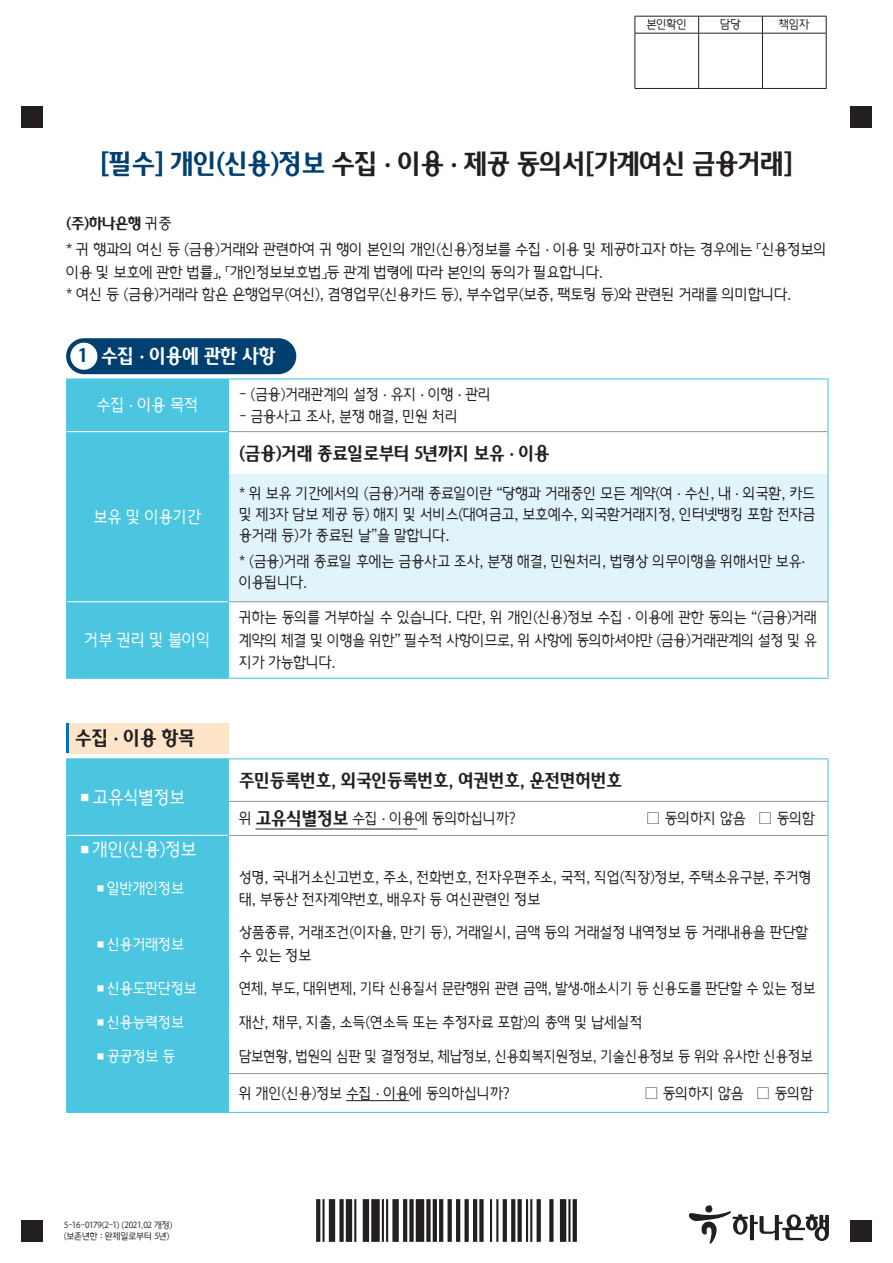
<style>
.page{position:relative;width:893px;height:1263px;background:#fff}
.page>*{position:absolute;margin:0;border:0;box-sizing:border-box;transform-origin:0 0}
.t1{font:27px "Hana B";letter-spacing:-.03em;color:#231f20}
.t2{font:19.5px "Hana B";letter-spacing:-.02em;color:#fff;scale:.96 1}
.t3{font:19.5px "Hana B";color:#231f20;scale:.96 1}
.t4{font:18px "Hana B";letter-spacing:-.02em;color:#231f20}
.t5{font:18px "Hana L";letter-spacing:-.02em;color:#fff}
.t6{font:16.5px "Hana L";letter-spacing:-.02em;color:#fff}
.t7{font:15px/22.5px "Hana L";letter-spacing:-.02em;color:#231f20}
.t8{font:15px "Hana L";letter-spacing:-.02em;color:#231f20;scale:.93 1}
.t9{font:15px "Hana L";letter-spacing:-.02em;color:#fff}
.t10{font:15px "Hana B";color:#231f20}
.t11{font:12px "Hana L";letter-spacing:-.03em;color:#231f20}
.t12{font:9px/11.2px "Hana L";letter-spacing:-.03em;color:#231f20}
.s1{color:#004071}
.s2{font-family:"Hana L"}
.s3{font-family:"Hana B";font-size:18px}
.s4{font-family:"Adobe Myungjo Std";font-weight:500}
</style>
<div class="page">
<svg style="left:689px;top:1205px;width:140px;height:39px"></svg>
<div style="left:21px;top:106px;width:22px;height:22px;background:#231f20"></div>
<div style="left:850px;top:106px;width:22px;height:22px;background:#231f20"></div>
<div style="left:21px;top:1220px;width:22px;height:22px;background:#231f20"></div>
<div style="left:850px;top:1220px;width:22px;height:22px;background:#231f20"></div>
<img style="left:316px;top:1199px;width:261px;height:43px">
<div style="left:66px;top:338px;width:230px;height:36px;background:#004071;border-radius:18px"></div>
<div style="left:70px;top:343px;width:27px;height:27px;background:#fff;border-radius:50%"></div>
<div style="left:67px;top:379px;width:161px;height:53px;background:#4cc6e0"></div>
<div style="left:67px;top:432px;width:161px;height:246px;background:#4cc6e0"></div>
<div style="left:228px;top:474px;width:600px;height:128px;background:#e1f4fc"></div>
<hr style="left:229px;top:431px;width:598px;height:1px;background:#939598">
<hr style="left:229px;top:601px;width:598px;height:1px;background:#939598">
<hr style="left:66px;top:378px;width:162px;height:1px;background:#4cc6e0">
<hr style="left:66px;top:678px;width:162px;height:1px;background:#4cc6e0">
<hr style="left:67px;top:431px;width:161px;height:1px;background:#fff">
<hr style="left:67px;top:601px;width:161px;height:1px;background:#fff">
<hr style="left:228px;top:378px;width:600px;height:1px;background:#4cc6e0">
<hr style="left:827px;top:379px;width:1px;height:53px;background:#4cc6e0">
<hr style="left:827px;top:432px;width:1px;height:42px;background:#4cc6e0">
<hr style="left:827px;top:474px;width:1px;height:128px;background:#4cc6e0">
<hr style="left:827px;top:602px;width:1px;height:76px;background:#4cc6e0">
<hr style="left:228px;top:678px;width:600px;height:1px;background:#4cc6e0">
<hr style="left:66px;top:379px;width:1px;height:53px;background:#4cc6e0">
<hr style="left:228px;top:379px;width:1px;height:53px;background:#4cc6e0">
<hr style="left:66px;top:432px;width:1px;height:42px;background:#4cc6e0">
<hr style="left:228px;top:432px;width:1px;height:42px;background:#4cc6e0">
<hr style="left:66px;top:474px;width:1px;height:128px;background:#4cc6e0">
<hr style="left:228px;top:474px;width:1px;height:128px;background:#4cc6e0">
<hr style="left:66px;top:602px;width:1px;height:76px;background:#4cc6e0">
<hr style="left:228px;top:602px;width:1px;height:76px;background:#4cc6e0">
<div style="left:67px;top:759px;width:161px;height:353px;background:#4cc6e0"></div>
<div style="left:67px;top:971px;width:161px;height:34px;background:#4cc6e0"></div>
<div style="left:67px;top:1039px;width:161px;height:34px;background:#4cc6e0"></div>
<hr style="left:66px;top:758px;width:162px;height:1px;background:#4cc6e0">
<hr style="left:66px;top:759px;width:1px;height:42px;background:#4cc6e0">
<hr style="left:66px;top:801px;width:1px;height:34px;background:#4cc6e0">
<svg style="left:66px;top:835px;width:1px;height:25px"></svg>
<hr style="left:66px;top:860px;width:163px;height:1px;background:#4cc6e0">
<hr style="left:66px;top:861px;width:1px;height:55px;background:#4cc6e0">
<hr style="left:66px;top:916px;width:163px;height:1px;background:#4cc6e0">
<hr style="left:66px;top:917px;width:1px;height:54px;background:#4cc6e0">
<hr style="left:66px;top:971px;width:163px;height:1px;background:#4cc6e0">
<hr style="left:66px;top:972px;width:1px;height:33px;background:#4cc6e0">
<hr style="left:66px;top:1005px;width:163px;height:1px;background:#4cc6e0">
<hr style="left:66px;top:1006px;width:1px;height:33px;background:#4cc6e0">
<hr style="left:66px;top:1039px;width:163px;height:1px;background:#4cc6e0">
<hr style="left:66px;top:1040px;width:1px;height:33px;background:#4cc6e0">
<hr style="left:66px;top:1073px;width:163px;height:1px;background:#4cc6e0">
<hr style="left:66px;top:1074px;width:1px;height:38px;background:#4cc6e0">
<hr style="left:66px;top:1112px;width:162px;height:1px;background:#4cc6e0">
<hr style="left:229px;top:801px;width:598px;height:1px;background:#939598">
<hr style="left:67px;top:835px;width:161px;height:1px;background:#fff">
<hr style="left:228px;top:758px;width:600px;height:1px;background:#4cc6e0">
<hr style="left:228px;top:759px;width:1px;height:42px;background:#4cc6e0">
<hr style="left:827px;top:759px;width:1px;height:42px;background:#4cc6e0">
<hr style="left:228px;top:801px;width:1px;height:34px;background:#4cc6e0">
<hr style="left:827px;top:801px;width:1px;height:34px;background:#4cc6e0">
<svg style="left:228px;top:835px;width:1px;height:25px"></svg>
<svg style="left:827px;top:835px;width:1px;height:26px"></svg>
<hr style="left:228px;top:861px;width:1px;height:55px;background:#4cc6e0">
<hr style="left:827px;top:861px;width:1px;height:55px;background:#4cc6e0">
<hr style="left:228px;top:917px;width:1px;height:54px;background:#4cc6e0">
<hr style="left:827px;top:916px;width:1px;height:55px;background:#4cc6e0">
<hr style="left:228px;top:972px;width:1px;height:33px;background:#4cc6e0">
<hr style="left:827px;top:971px;width:1px;height:34px;background:#4cc6e0">
<hr style="left:228px;top:1006px;width:1px;height:33px;background:#4cc6e0">
<hr style="left:827px;top:1005px;width:1px;height:34px;background:#4cc6e0">
<hr style="left:228px;top:1040px;width:1px;height:33px;background:#4cc6e0">
<hr style="left:827px;top:1039px;width:1px;height:34px;background:#4cc6e0">
<hr style="left:228px;top:1074px;width:1px;height:38px;background:#4cc6e0">
<hr style="left:827px;top:1073px;width:1px;height:39px;background:#4cc6e0">
<hr style="left:228px;top:1112px;width:600px;height:1px;background:#4cc6e0">
<hr style="left:229px;top:835px;width:598px;height:1px;background:#939598">
<hr style="left:229px;top:1073px;width:598px;height:1px;background:#939598">
<hr style="left:346px;top:1100px;width:63px;height:1px;background:#231f20">
<div style="left:66px;top:723px;width:163px;height:30px;background:#fee5ca"></div>
<hr style="left:66px;top:723px;width:3px;height:29px;background:#0072bc">
<hr style="left:635px;top:16px;width:64px;height:1px;background:#231f20">
<svg style="left:635px;top:16px;width:1px;height:17px"></svg>
<hr style="left:699px;top:16px;width:63px;height:1px;background:#231f20">
<svg style="left:698px;top:16px;width:1px;height:17px"></svg>
<hr style="left:762px;top:16px;width:64px;height:1px;background:#231f20">
<svg style="left:762px;top:16px;width:1px;height:17px"></svg>
<svg style="left:826px;top:16px;width:1px;height:17px"></svg>
<hr style="left:635px;top:33px;width:64px;height:1px;background:#231f20">
<hr style="left:635px;top:33px;width:1px;height:55px;background:#231f20">
<hr style="left:699px;top:33px;width:63px;height:1px;background:#231f20">
<hr style="left:698px;top:33px;width:1px;height:55px;background:#231f20">
<hr style="left:762px;top:33px;width:64px;height:1px;background:#231f20">
<hr style="left:762px;top:33px;width:1px;height:55px;background:#231f20">
<hr style="left:826px;top:33px;width:1px;height:55px;background:#231f20">
<hr style="left:635px;top:88px;width:64px;height:1px;background:#231f20">
<hr style="left:699px;top:88px;width:63px;height:1px;background:#231f20">
<hr style="left:762px;top:88px;width:64px;height:1px;background:#231f20">
<hr style="left:256px;top:829px;width:161px;height:1px;background:#231f20">
<p class="t11" style="left:646px;top:17px;width:42px">본인확인</p>
<p class="t11" style="left:720px;top:17px;width:22px">담당</p>
<p class="t11" style="left:779px;top:17px;width:32px">책임자</p>
<h1 class="t1" style="left:100px;top:145px;width:695px"><span class="s1">[필수] 개인(신용)정보</span> 수집 · 이용 · 제공 동의서[가계여신 금융거래]</h1>
<p class="t10" style="left:66px;top:213px;width:107px">(주)하나은행 <span class="s2">귀중</span></p>
<p class="t7" style="left:66px;top:237px;width:762px">* 귀 행과의 여신 등 (금융)거래와 관련하여 귀 행이 본인의 개인(신용)정보를 수집 · 이용 및 제공하고자 하는 경우에는 「신용정보의 이용 및 보호에 관한 법률」, 「개인정보보호법」등 관계 법령에 따라 본인의 동의가 필요합니다.<br>* 여신 등 (금융)거래라 함은 은행업무(여신), 겸영업무(신용카드 등), 부수업무(보증, 팩토링 등)와 관련된 거래를 의미합니다.</p>
<h2 class="t2" style="left:78px;top:343px;width:207px"><span class="s1">1</span> 수집 · 이용에 관한 사항</h2>
<p class="t6" style="left:96px;top:394px;width:104px">수집 · 이용 목적</p>
<p class="t7" style="left:239px;top:382px;width:254px">- (금융)거래관계의 설정 · 유지 · 이행 · 관리</p>
<p class="t7" style="left:239px;top:404px;width:221px">- 금융사고 조사, 분쟁 해결, 민원 처리</p>
<p class="t6" style="left:94px;top:505px;width:109px">보유 및 이용기간</p>
<p class="t6" style="left:84px;top:629px;width:128px">거부 권리 및 불이익</p>
<h2 class="t3" style="left:75px;top:725px;width:126px">수집 · 이용 항목</h2>
<p class="t5" style="left:77px;top:785px;width:109px">■고유식별정보</p>
<p class="t4" style="left:239px;top:441px;width:312px">(금융)거래 종료일로부터 5년까지 보유 · 이용</p>
<p class="t7" style="left:239px;top:482px;width:578px;line-height:21px;text-align:justify">* 위 보유 기간에서의 (금융)거래 종료일이란 “당행과 거래중인 모든 계약(여 · 수신, 내 · 외국환, 카드 및 제3자 담보 제공 등) 해지 및 서비스(대여금고, 보호예수, 외국환거래지정, 인터넷뱅킹 포함 전자금 융거래 등)가 종료된 날”을 말합니다.</p>
<p class="t7" style="left:239px;top:549px;width:568px;line-height:21px">* (금융)거래 종료일 후에는 금융사고 조사, 분쟁 해결, 민원처리, 법령상 의무이행을 위해서만 보유· 이용됩니다.</p>
<p class="t7" style="left:239px;top:605px;width:580px;text-align:justify">귀하는 동의를 거부하실 수 있습니다. 다만, 위 개인(신용)정보 수집 · 이용에 관한 동의는 “(금융)거래 계약의 체결 및 이행을 위한” 필수적 사항이므로, 위 사항에 동의하셔야만 (금융)거래관계의 설정 및 유 지가 가능합니다.</p>
<p class="t4" style="left:239px;top:768px;width:385px">주민등록번호, 외국인등록번호, 여권번호, 운전면허번호</p>
<p class="t7" style="left:239px;top:806px;width:278px">위 <span class="s3">고유식별정보</span> 수집 · 이용에 동의하십니까?</p>
<p class="t7" style="left:646px;top:806px;width:171px"><span class="s4">□</span> 동의하지 않음 <span class="s4">□</span> 동의함</p>
<p class="t5" style="left:77px;top:837px;width:121px">■개인(신용)정보</p>
<p class="t9" style="left:94px;top:878px;width:91px">■일반개인정보</p>
<p class="t7" style="left:239px;top:865px;width:574px">성명, 국내거소신고번호, 주소, 전화번호, 전자우편주소, 국적, 직업(직장)정보, 주택소유구분, 주거형 태, 부동산 전자계약번호, 배우자 등 여신관련인 정보</p>
<p class="t9" style="left:94px;top:934px;width:91px">■신용거래정보</p>
<p class="t7" style="left:239px;top:920px;width:571px">상품종류, 거래조건(이자율, 만기 등), 거래일시, 금액 등의 거래설정 내역정보 등 거래내용을 판단할 수 있는 정보</p>
<p class="t9" style="left:94px;top:978px;width:104px">■신용도판단정보</p>
<p class="t8" style="left:239px;top:978px;width:622px">연체, 부도, 대위변제, 기타 신용질서 문란행위 관련 금액, 발생·해소시기 등 신용도를 판단할 수 있는 정보</p>
<p class="t9" style="left:94px;top:1012px;width:91px">■신용능력정보</p>
<p class="t7" style="left:239px;top:1010px;width:405px">재산, 채무, 지출, 소득(연소득 또는 추정자료 포함)의 총액 및 납세실적</p>
<p class="t9" style="left:94px;top:1046px;width:83px">■공공정보 등</p>
<p class="t8" style="left:239px;top:1046px;width:619px">담보현황, 법원의 심판 및 결정정보, 체납정보, 신용회복지원정보, 기술신용정보 등 위와 유사한 신용정보</p>
<p class="t7" style="left:239px;top:1081px;width:272px">위 개인(신용)정보 수집 · 이용에 동의하십니까?</p>
<p class="t7" style="left:644px;top:1081px;width:171px"><span class="s4">□</span> 동의하지 않음 <span class="s4">□</span> 동의함</p>
<p class="t12" style="left:64px;top:1219px;width:110px">5-16-0179(2-1) (2021.02 개정) (보존년한 : 완제일로부터 5년)</p>
</div>
